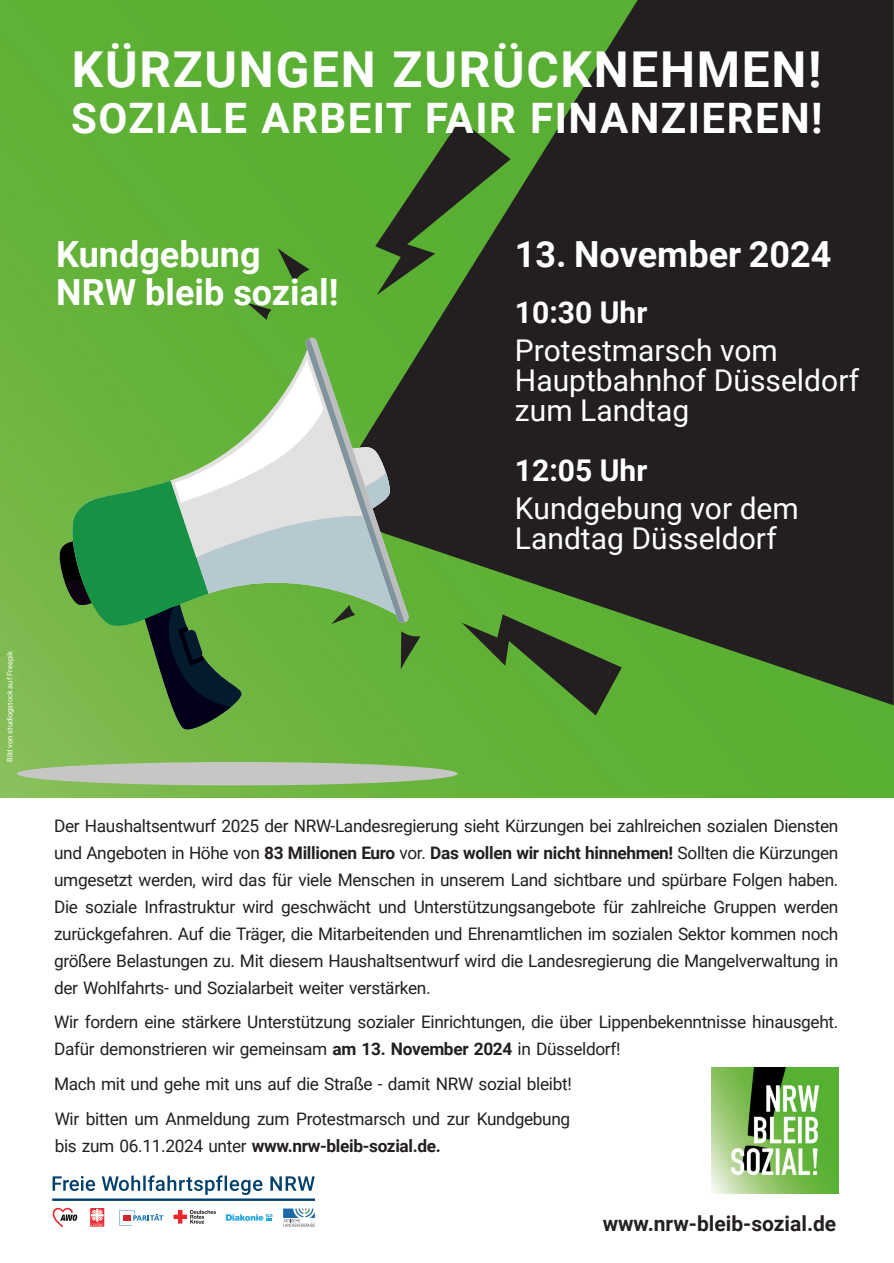
<style>
.page{position:relative;width:894px;height:1263px;background:#fff}
.page>*{position:absolute;margin:0;border:0;box-sizing:border-box;transform-origin:0 0}
.t1{font:700 49.5px "Roboto";letter-spacing:.035em;color:#fff}
.t2{font:700 42px "Roboto";letter-spacing:.035em;color:#fff}
.t3{font:700 36px/37.5px "Roboto";color:#fff}
.t4{font:30px/30px "Roboto";color:#fff}
.t5{font:700 30px "Roboto";color:#fff}
.t6{font:700 21px "Roboto";color:#231f20}
.t7{font:17.25px/27px "Roboto";letter-spacing:-.02em;color:#231f20}
.t8{font:700 17.25px "Roboto";letter-spacing:-.02em;color:#231f20}
.t9{font:7.5px "Roboto";color:#fff}
.s1{font-weight:700}
.s2{font-weight:400}
</style>
<div class="page">
<svg style="left:52px;top:1175px;width:263px;height:26px"></svg>
<svg style="left:173px;top:1210px;width:43px;height:13px"></svg>
<svg style="left:119px;top:1210px;width:44px;height:15px"></svg>
<svg style="left:90px;top:1208px;width:14px;height:19px"></svg>
<svg style="left:226px;top:1214px;width:46px;height:7px"></svg>
<svg style="left:53px;top:1207px;width:24px;height:20px"></svg>
<svg style="left:283px;top:1208px;width:32px;height:19px"></svg>
<img style="left:711px;top:1067px;width:127px;height:127px">
<img style="left:0;top:0;width:893px;height:797px">
<svg style="left:355px;top:0;width:538px;height:705px;background:#2d3a23"></svg>
<svg style="left:375px;top:120px;width:135px;height:175px;background:#43752b"></svg>
<svg style="left:461px;top:614px;width:160px;height:101px;background:#4b822f"></svg>
<svg style="left:277px;top:248px;width:32px;height:34px"></svg>
<svg style="left:247px;top:303px;width:24px;height:17px"></svg>
<div style="left:17px;top:762px;width:440px;height:23px;background:#c6c6c4;border-radius:50%"></div>
<svg style="left:55px;top:337px;width:354px;height:397px;background:#73b645"></svg>
<svg style="left:58px;top:337px;width:362px;height:392px;background:#71a960"></svg>
<h1 class="t1" style="left:72px;top:50px;width:751px">KÜRZUNGEN ZURÜCKNEHMEN!</h1>
<h2 class="t2" style="left:71px;top:101px;width:752px">SOZIALE ARBEIT FAIR FINANZIEREN!</h2>
<p class="t9" style="left:7px;top:762px;width:112px;rotate:-90deg">Bild von studiogstock auf Freepik</p>
<h3 class="t3" style="left:56px;top:239px;width:284px">Kundgebung<br>NRW bleib sozial!</h3>
<h3 class="t3" style="left:514px;top:239px;width:318px">13. November 2024</h3>
<h3 class="t5" style="left:514px;top:300px;width:134px">10:30 Uhr</h3>
<h3 class="t4" style="left:514px;top:339px;width:345px">Protestmarsch vom<br>Hauptbahnhof Düsseldorf zum Landtag</h3>
<h3 class="t5" style="left:514px;top:458px;width:134px">12:05 Uhr</h3>
<h3 class="t4" style="left:514px;top:497px;width:285px">Kundgebung vor dem<br>Landtag Düsseldorf</h3>
<p class="t7" style="left:54px;top:814px;width:785px;text-align:justify">Der Haushaltsentwurf 2025 der NRW-Landesregierung sieht Kürzungen bei zahlreichen sozialen Diensten und Angeboten in Höhe von <span class="s1">83 Millionen Euro</span> vor. <span class="s1">Das wollen wir nicht hinnehmen!</span> Sollten die Kürzungen umgesetzt werden, wird das für viele Menschen in unserem Land sichtbare und spürbare Folgen haben.<br>Die soziale Infrastruktur wird geschwächt und Unterstützungsangebote für zahlreiche Gruppen werden zurückgefahren. Auf die Träger, die Mitarbeitenden und Ehrenamtlichen im sozialen Sektor kommen noch größere Belastungen zu. Mit diesem Haushaltsentwurf wird die Landesregierung die Mangelverwaltung in der Wohlfahrts- und Sozialarbeit weiter verstärken.</p>
<p class="t7" style="left:54px;top:1010px;width:785px">Wir fordern eine stärkere Unterstützung sozialer Einrichtungen, die über Lippenbekenntnisse hinausgeht.<br>Dafür demonstrieren wir gemeinsam <span class="s1">am 13. November 2024</span> in Düsseldorf!</p>
<p class="t7" style="left:54px;top:1068px;width:519px;line-height:35.4px">Mach mit und gehe mit uns auf die Straße - damit NRW sozial bleibt!<br>Wir bitten um Anmeldung zum Protestmarsch und zur Kundgebung</p>
<p class="t8" style="left:55px;top:1139px;width:387px"><span class="s2">bis zum 06.11.2024 unter</span> www.nrw-bleib-sozial.de.</p>
<p class="t6" style="left:602px;top:1215px;width:235px">www.nrw-bleib-sozial.de</p>
</div>
